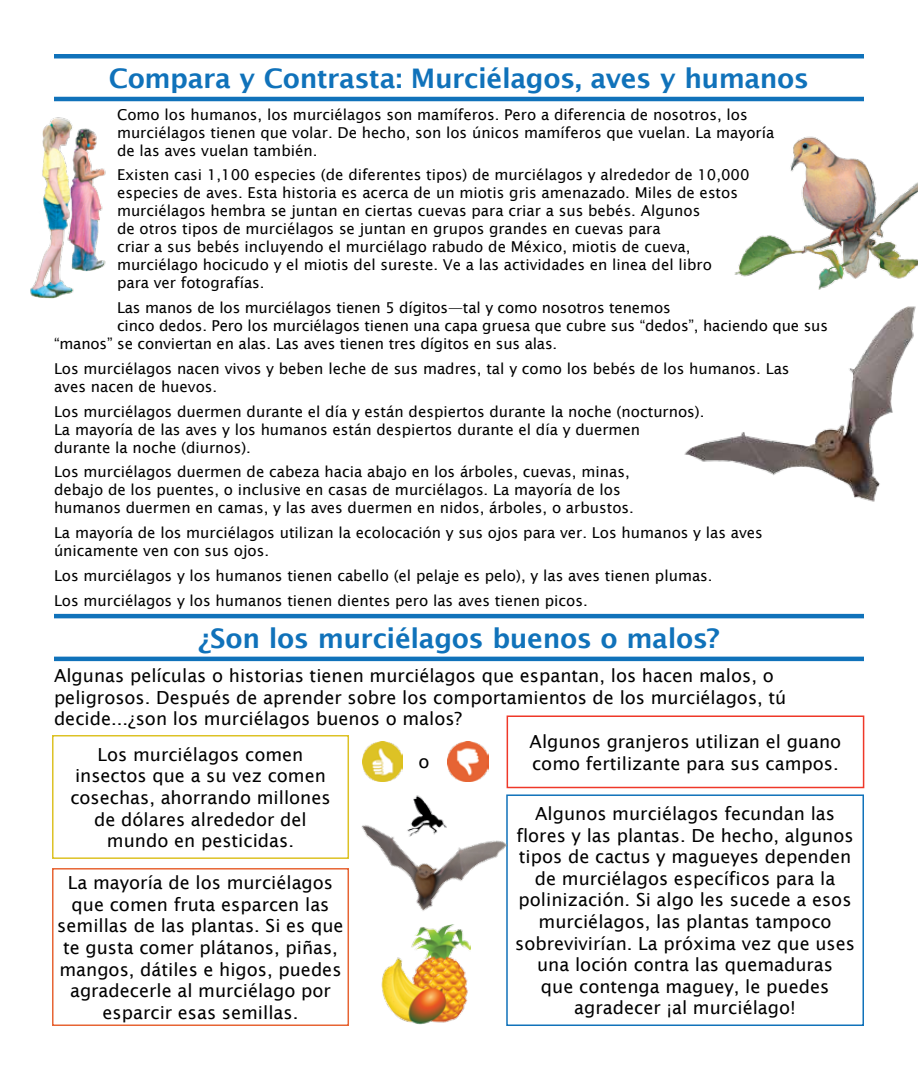
<style>
.page{position:relative;width:918px;height:1080px;background:#fff}
.page>*{position:absolute;margin:0;border:0;box-sizing:border-box;transform-origin:0 0}
.t1{font:600 27px "Lucida Sans";letter-spacing:-.015em;color:#1072ba}
.t2{font:18px/21.6px "Lucida Sans";color:#000;text-align:center}
.t3{font:15px/18px "Lucida Sans";color:#000}
</style>
<div class="page">
<img style="left:30px;top:117px;width:76px;height:182px">
<img style="left:684px;top:306px;width:232px;height:196px">
<img style="left:734px;top:136px;width:184px;height:154px">
<hr style="left:54px;top:97px;width:810px;height:4px;background:#1072ba">
<hr style="left:54px;top:54px;width:810px;height:4px;background:#1072ba">
<hr style="left:54px;top:657px;width:810px;height:4px;background:#1072ba">
<hr style="left:54px;top:614px;width:810px;height:4px;background:#1072ba">
<div style="left:52px;top:735px;width:297px;height:124px;border:2px solid #ddc225"></div>
<div style="left:506px;top:794px;width:358px;height:232px;border:2px solid #1072ba"></div>
<div style="left:52px;top:868px;width:297px;height:158px;border:2px solid #e76433"></div>
<div style="left:507px;top:716px;width:357px;height:72px;border:2px solid #ef3829"></div>
<img style="left:448px;top:741px;width:40px;height:22px">
<img style="left:362px;top:741px;width:41px;height:22px">
<img style="left:381px;top:930px;width:90px;height:95px">
<img style="left:341px;top:763px;width:169px;height:167px">
<h1 class="t1" style="left:109px;top:63px;width:702px">Compara y Contrasta: Murciélagos, aves y humanos</h1>
<p class="t3" style="left:117px;top:105px;width:659px">Como los humanos, los murciélagos son mamíferos. Pero a diferencia de nosotros, los murciélagos tienen que volar. De hecho, son los únicos mamíferos que vuelan. La mayoría de las aves vuelan también.</p>
<p class="t3" style="left:117px;top:166px;width:634px">Existen casi 1,100 especies (de diferentes tipos) de murciélagos y alrededor de 10,000 especies de aves. Esta historia es acerca de un miotis gris amenazado. Miles de estos murciélagos hembra se juntan en ciertas cuevas para criar a sus bebés. Algunos<br>de otros tipos de murciélagos se juntan en grupos grandes en cuevas para<br>criar a sus bebés incluyendo el murciélago rabudo de México, miotis de cueva, murciélago hocicudo y el miotis del sureste. Ve a las actividades en linea del libro<br>para ver fotografías.</p>
<p class="t3" style="left:117px;top:299px;width:555px">Las manos de los murciélagos tienen 5 dígitos—tal y como nosotros tenemos</p>
<p class="t3" style="left:117px;top:317px;width:712px">cinco dedos. Pero los murciélagos tienen una capa gruesa que cubre sus “dedos”, haciendo que sus</p>
<p class="t3" style="left:54px;top:335px;width:505px">“manos” se conviertan en alas. Las aves tienen tres dígitos en sus alas.</p>
<p class="t3" style="left:54px;top:359px;width:737px">Los murciélagos nacen vivos y beben leche de sus madres, tal y como los bebés de los humanos. Las aves nacen de huevos.</p>
<p class="t3" style="left:54px;top:402px;width:652px">Los murciélagos duermen durante el día y están despiertos durante la noche (nocturnos).<br>La mayoría de las aves y los humanos están despiertos durante el día y duermen<br>durante la noche (diurnos).</p>
<p class="t3" style="left:54px;top:463px;width:582px">Los murciélagos duermen de cabeza hacia abajo en los árboles, cuevas, minas, debajo de los puentes, o inclusive en casas de murciélagos. La mayoría de los humanos duermen en camas, y las aves duermen en nidos, árboles, o arbustos.</p>
<p class="t3" style="left:54px;top:524px;width:710px">La mayoría de los murciélagos utilizan la ecolocación y sus ojos para ver. Los humanos y las aves únicamente ven con sus ojos.</p>
<p class="t3" style="left:54px;top:563px;width:660px;line-height:24.8px">Los murciélagos y los humanos tienen cabello (el pelaje es pelo), y las aves tienen plumas.<br>Los murciélagos y los humanos tienen dientes pero las aves tienen picos.</p>
<h1 class="t1" style="left:198px;top:623px;width:523px">¿Son los murciélagos buenos o malos?</h1>
<p class="t2" style="left:54px;top:665px;width:734px;text-align:left">Algunas películas o historias tienen murciélagos que espantan, los hacen malos, o peligrosos. Después de aprender sobre los comportamientos de los murciélagos, tú decide...¿son los murciélagos buenos o malos?</p>
<p class="t2" style="left:70px;top:743px;width:262px">Los murciélagos comen insectos que a su vez comen cosechas, ahorrando millones de dólares alrededor del mundo en pesticidas.</p>
<p class="t2" style="left:530px;top:731px;width:313px">Algunos granjeros utilizan el guano</p>
<p class="t2" style="left:418px;top:751px;width:13px">o</p>
<p class="t2" style="left:532px;top:752px;width:308px">como fertilizante para sus campos.</p>
<p class="t2" style="left:515px;top:803px;width:341px">Algunos murciélagos fecundan las flores y las plantas. De hecho, algunos tipos de cactus y magueyes dependen de murciélagos específicos para la polinización. Si algo les sucede a esos murciélagos, las plantas tampoco sobrevivirían. La próxima vez que uses una loción contra las quemaduras<br>que contenga maguey, le puedes agradecer ¡al murciélago!</p>
<p class="t2" style="left:57px;top:872px;width:288px">La mayoría de los murciélagos que comen fruta esparcen las semillas de las plantas. Si es que te gusta comer plátanos, piñas, mangos, dátiles e higos, puedes agradecerle al murciélago por esparcir esas semillas.</p>
</div>
